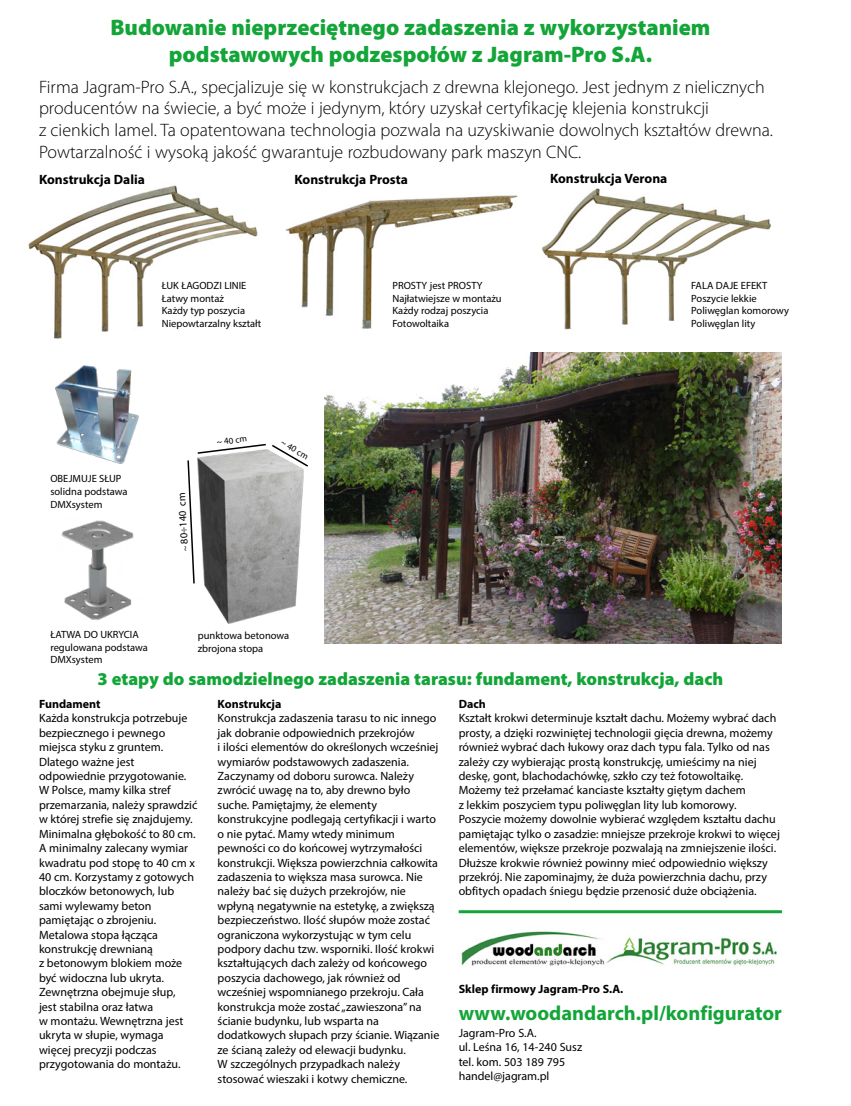
<style>
.page{position:relative;width:851px;height:1106px;background:#fff}
.page>*{position:absolute;margin:0;border:0;box-sizing:border-box;transform-origin:0 0}
.t1{font:900 22.5px/27px "Myriad Pro";color:#13a538;text-align:center}
.t2{font:700 20.4px "Myriad Pro";color:#13a538}
.t3{font:300 18px/21.6px "Myriad Pro";color:#000}
.t4{font:900 18px "Myriad Pro";color:#13a538}
.t5{font:700 13.5px "Myriad Pro";color:#000}
.t6{font:12px/14.4px "Myriad Pro";color:#000}
.t7{font:700 12px "Myriad Pro";color:#000}
.t8{font:10.5px/12.6px "Myriad Pro";color:#000}
.t9{font:9px "Myriad Pro";color:#000}
.s1{font-size:9px}
</style>
<div class="page">
<img style="left:324px;top:352px;width:457px;height:292px">
<img style="left:28px;top:185px;width:230px;height:154px">
<img style="left:55px;top:365px;width:84px;height:99px">
<img style="left:61px;top:520px;width:73px;height:100px">
<img style="left:204px;top:585px;width:93px;height:39px">
<img style="left:285px;top:195px;width:232px;height:133px">
<img style="left:542px;top:188px;width:229px;height:142px">
<img style="left:461px;top:931px;width:316px;height:35px">
<hr style="left:458px;top:910px;width:323px;height:3px;background:#13a538">
<svg style="left:187px;top:443px;width:121px;height:142px"></svg>
<h1 class="t1" style="left:110px;top:13px;width:601px">Budowanie nieprzeciętnego zadaszenia z wykorzystaniem podstawowych podzespołów z Jagram-Pro S.A.</h1>
<p class="t3" style="left:39px;top:76px;width:735px">Firma Jagram-Pro S.A., specjalizuje się w konstrukcjach z drewna klejonego. Jest jednym z nielicznych producentów na świecie, a być może i jedynym, który uzyskał certyfikację klejenia konstrukcji<br>z cienkich lamel. Ta opatentowana technologia pozwala na uzyskiwanie dowolnych kształtów drewna.<br>Powtarzalność i wysoką jakość gwarantuje rozbudowany park maszyn CNC.</p>
<p class="t5" style="left:39px;top:171px;width:107px">Konstrukcja Dalia</p>
<p class="t5" style="left:294px;top:171px;width:115px">Konstrukcja Prosta</p>
<p class="t5" style="left:550px;top:169px;width:119px">Konstrukcja Verona</p>
<p class="t8" style="left:162px;top:279px;width:101px">ŁUK ŁAGODZI LINIE<br>Łatwy montaż<br>Każdy typ poszycia<br>Niepowtarzalny kształt</p>
<p class="t8" style="left:50px;top:472px;width:79px">OBEJMUJE SŁUP solidna podstawa<br>DMXsystem</p>
<p class="t8" style="left:178px;top:552px;width:61px;rotate:-93deg"><span class="s1">~</span> 80÷140 cm</p>
<p class="t9" style="left:216px;top:436px;width:32px;rotate:-7deg">~ 40 cm</p>
<p class="t9" style="left:284px;top:436px;width:32px;rotate:30deg">~ 40 cm</p>
<p class="t8" style="left:50px;top:628px;width:99px">ŁATWA DO UKRYCIA regulowana podstawa<br>DMXsystem</p>
<p class="t8" style="left:198px;top:629px;width:93px">punktowa betonowa zbrojona stopa</p>
<p class="t8" style="left:392px;top:279px;width:111px">PROSTY jest PROSTY<br>Najłatwiejsze w montażu<br>Każdy rodzaj poszycia<br>Fotowoltaika</p>
<p class="t8" style="left:691px;top:279px;width:99px">FALA DAJE EFEKT<br>Poszycie lekkie<br>Poliwęglan komorowy<br>Poliwęglan lity</p>
<h3 class="t4" style="left:98px;top:666px;width:627px">3 etapy do samodzielnego zadaszenia tarasu: fundament, konstrukcja, dach</h3>
<p class="t7" style="left:39px;top:696px;width:63px">Fundament</p>
<p class="t6" style="left:39px;top:711px;width:160px">Każda konstrukcja potrzebuje bezpiecznego i pewnego miejsca styku z gruntem.<br>Dlatego ważne jest odpowiednie przygotowanie.<br>W Polsce, mamy kilka stref przemarzania, należy sprawdzić w której strefie się znajdujemy.<br>Minimalna głębokość to 80 cm.<br>A minimalny zalecany wymiar kwadratu pod stopę to 40 cm x<br>40 cm. Korzystamy z gotowych bloczków betonowych, lub sami wylewamy beton pamiętając o zbrojeniu.<br>Metalowa stopa łącząca konstrukcję drewnianą<br>z betonowym blokiem może być widoczna lub ukryta.<br>Zewnętrzna obejmuje słup,<br>jest stabilna oraz łatwa<br>w montażu. Wewnętrzna jest ukryta w słupie, wymaga więcej precyzji podczas przygotowania do montażu.</p>
<p class="t7" style="left:458px;top:696px;width:29px">Dach</p>
<p class="t6" style="left:458px;top:711px;width:322px">Kształt krokwi determinuje kształt dachu. Możemy wybrać dach prosty, a dzięki rozwiniętej technologii gięcia drewna, możemy również wybrać dach łukowy oraz dach typu fala. Tylko od nas zależy czy wybierając prostą konstrukcję, umieścimy na niej deskę, gont, blachodachówkę, szkło czy też fotowoltaikę.<br>Możemy też przełamać kanciaste kształty giętym dachem<br>z lekkim poszyciem typu poliwęglan lity lub komorowy.<br>Poszycie możemy dowolnie wybierać względem kształtu dachu pamiętając tylko o zasadzie: mniejsze przekroje krokwi to więcej elementów, większe przekroje pozwalają na zmniejszenie ilości.<br>Dłuższe krokwie również powinny mieć odpowiednio większy przekrój. Nie zapominajmy, że duża powierzchnia dachu, przy obfitych opadach śniegu będzie przenosić duże obciążenia.</p>
<p class="t7" style="left:217px;top:696px;width:65px">Konstrukcja</p>
<p class="t6" style="left:217px;top:711px;width:223px">Konstrukcja zadaszenia tarasu to nic innego jak dobranie odpowiednich przekrojów<br>i ilości elementów do określonych wcześniej wymiarów podstawowych zadaszenia.<br>Zaczynamy od doboru surowca. Należy zwrócić uwagę na to, aby drewno było suche. Pamiętajmy, że elementy konstrukcyjne podlegają certyfikacji i warto o nie pytać. Mamy wtedy minimum pewności co do końcowej wytrzymałości konstrukcji. Większa powierzchnia całkowita zadaszenia to większa masa surowca. Nie należy bać się dużych przekrojów, nie wpłyną negatywnie na estetykę, a zwiększą bezpieczeństwo. Ilość słupów może zostać ograniczona wykorzystując w tym celu podpory dachu tzw. wsporniki. Ilość krokwi kształtujących dach zależy od końcowego poszycia dachowego, jak również od wcześniej wspomnianego przekroju. Cała konstrukcja może zostać „zawieszona” na ścianie budynku, lub wsparta na dodatkowych słupach przy ścianie. Wiązanie ze ścianą zależy od elewacji budynku.<br>W szczególnych przypadkach należy stosować wieszaki i kotwy chemiczne.</p>
<p class="t7" style="left:458px;top:981px;width:166px">Sklep firmowy Jagram-Pro S.A.</p>
<p class="t6" style="left:458px;top:1025px;width:125px">Jagram-Pro S.A.<br>ul. Leśna 16, 14-240 Susz tel. kom. 503 189 795 handel@jagram.pl</p>
<h2 class="t2" style="left:458px;top:999px;width:325px">www.woodandarch.pl/konfigurator</h2>
</div>
